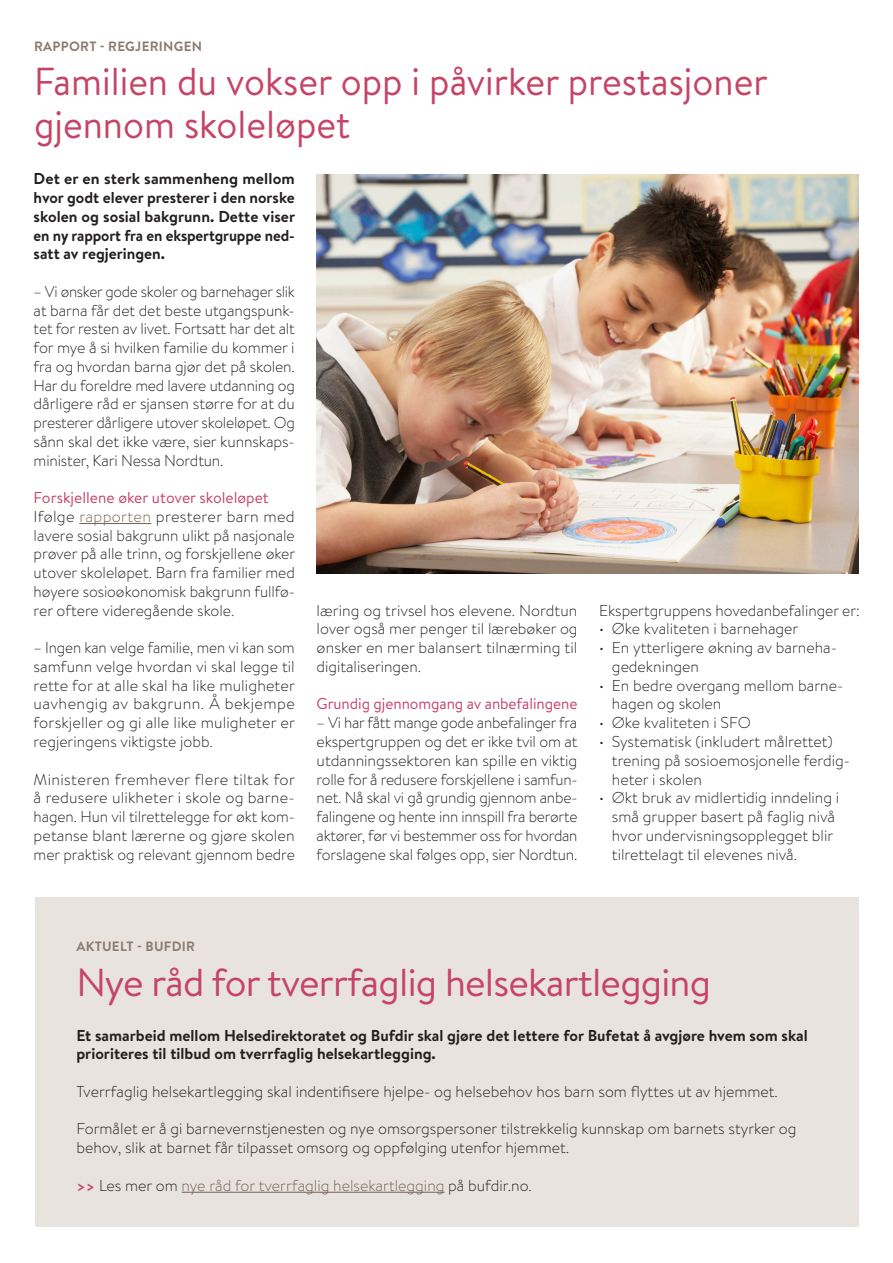
<style>
.page{position:relative;width:893px;height:1263px;background:#fff}
.page>*{position:absolute;margin:0;border:0;box-sizing:border-box;transform-origin:0 0}
.Overtittel_nyhetsbrev_sf{font:39px/43.5px "Brandon Text";color:#c54468;scale:.96 1}
.Overtittel_nyhetsbrev_sf-2{font:39px "Brandon Text";letter-spacing:-.02em;color:#c54468}
.FHI_brødtekst_til_linje{font:300 15.75px/18.8px "Brandon Text";color:#231f20;text-align:justify}
.FHI_brødtekst_til_linje-2{font:300 15.75px/18.8px "Brandon Text";color:#231f20;text-align:justify;scale:.96 1}
.None_brødtekst_SFf{font:300 15.75px/18.8px "Brandon Text";color:#231f20}
.FHI_brødtekst_til_linje-3{font:700 15.75px/18.8px "Brandon Text";letter-spacing:-.005em;color:#231f20;text-align:justify}
.None_brødtekst_SFf-2{font:700 15.75px/18.8px "Brandon Text";color:#231f20}
.FHI_brødtekst_til_linje-4{font:15.75px "Brandon Text";letter-spacing:-.005em;color:#c54468}
.None_brødtekst_SFf-3{font:300 15.75px "Brandon Text";color:#746053}
.Overtittel_nyhetsbrev_sf-3{font:700 13.5px "Brandon Text";letter-spacing:.02em;color:#8d7a6f}
.s1{color:#746053}
.s2{font-weight:700;color:#c54468}
.s3{color:#231f20}
</style>
<div class="page">
<hr style="left:79px;top:523px;width:72px;height:1px;background:#746053">
<img style="left:316px;top:175px;width:543px;height:398px">
<div style="left:35px;top:897px;width:824px;height:329px;background:#e8e3de"></div>
<hr style="left:182px;top:1192px;width:262px;height:1px;background:#746053">
<p class="Overtittel_nyhetsbrev_sf-3" style="left:34px;top:37px;width:169px">RAPPORT - REGJERINGEN</p>
<p class="Overtittel_nyhetsbrev_sf" style="left:34px;top:58px;width:766px">Familien du vokser opp i påvirker prestasjoner gjennom skoleløpet</p>
<p class="FHI_brødtekst_til_linje-3" style="left:34px;top:169px;width:263px">Det er en sterk sammenheng mellom hvor godt elever presterer i den norske skolen og sosial bakgrunn. Dette viser en ny rapport fra en ekspertgruppe ned&shy;satt av regjeringen.</p>
<p class="FHI_brødtekst_til_linje-2" style="left:34px;top:282px;width:274px">– Vi ønsker gode skoler og barnehager slik at barna får det det beste utgangspunk&shy;tet for resten av livet. Fortsatt har det alt for mye å si hvilken familie du kommer i fra og hvordan barna gjør det på skolen.<br>Har du foreldre med lavere utdanning og dårligere råd er sjansen større for at du presterer dårligere utover skoleløpet. Og sånn skal det ikke være, sier kunnskaps&shy;minister, Kari Nessa Nordtun.</p>
<p class="FHI_brødtekst_til_linje-4" style="left:34px;top:487px;width:237px">Forskjellene øker utover skoleløpet</p>
<p class="FHI_brødtekst_til_linje" style="left:34px;top:507px;width:263px">Ifølge <span class="s1">rapporten</span> presterer barn med lavere sosial bakgrunn ulikt på nasjonale prøver på alle trinn, og forskjellene øker utover skoleløpet. Barn fra familier med høyere sosioøkonomisk bakgrunn fullfø&shy;rer oftere videregående skole.</p>
<p class="FHI_brødtekst_til_linje-2" style="left:34px;top:638px;width:274px">– Ingen kan velge familie, men vi kan som samfunn velge hvordan vi skal legge til rette for at alle skal ha like muligheter uavhengig av bakgrunn. Å bekjempe forskjeller og gi alle like muligheter er regjeringens viktigste jobb.</p>
<p class="FHI_brødtekst_til_linje" style="left:34px;top:769px;width:263px">Ministeren fremhever flere tiltak for å redusere ulikheter i skole og barne&shy;hagen. Hun vil tilrettelegge for økt kom&shy;petanse blant lærerne og gjøre skolen mer praktisk og relevant gjennom bedre</p>
<p class="FHI_brødtekst_til_linje" style="left:317px;top:600px;width:262px">læring og trivsel hos elevene. Nordtun lover også mer penger til lærebøker og ønsker en mer balansert tilnærming til digitaliseringen.</p>
<p class="FHI_brødtekst_til_linje-4" style="left:317px;top:693px;width:262px">Grundig gjennomgang av anbefalingene</p>
<p class="FHI_brødtekst_til_linje" style="left:317px;top:713px;width:262px">– Vi har fått mange gode anbefalinger fra ekspertgruppen og det er ikke tvil om at utdanningssektoren kan spille en viktig rolle for å redusere forskjellene i samfun&shy;net. Nå skal vi gå grundig gjennom anbe&shy;falingene og hente inn innspill fra berørte aktører, før vi bestemmer oss for hvordan forslagene skal følges opp, sier Nordtun.</p>
<p class="FHI_brødtekst_til_linje" style="left:599px;top:600px;width:262px">Ekspertgruppens hovedanbefalinger er:</p>
<p class="FHI_brødtekst_til_linje" style="left:599px;top:619px;width:201px">• Øke kvaliteten i barnehager</p>
<p class="FHI_brødtekst_til_linje" style="left:612px;top:638px;width:227px;text-indent:-13px">• En ytterligere økning av barneha&shy;gedekningen</p>
<p class="FHI_brødtekst_til_linje" style="left:612px;top:675px;width:233px;text-indent:-13px">• En bedre overgang mellom barne&shy;hagen og skolen</p>
<p class="FHI_brødtekst_til_linje" style="left:599px;top:713px;width:153px">• Øke kvaliteten i SFO</p>
<p class="FHI_brødtekst_til_linje" style="left:612px;top:732px;width:239px;text-align:left;text-indent:-13px">• Systematisk (inkludert målrettet) trening på sosioemosjonelle ferdig&shy;heter i skolen</p>
<p class="FHI_brødtekst_til_linje" style="left:612px;top:788px;width:229px;text-align:left;text-indent:-13px">• Økt bruk av midlertidig inndeling i små grupper basert på faglig nivå hvor undervisningsopplegget blir tilrettelagt til elevenes nivå.</p>
<p class="Overtittel_nyhetsbrev_sf-3" style="left:76px;top:937px;width:120px">AKTUELT - BUFDIR</p>
<p class="Overtittel_nyhetsbrev_sf-2" style="left:76px;top:956px;width:636px">Nye råd for tverrfaglig helsekartlegging</p>
<p class="None_brødtekst_SFf-2" style="left:76px;top:1025px;width:733px">Et samarbeid mellom Helsedirektoratet og Bufdir skal gjøre det lettere for Bufetat å avgjøre hvem som skal prioriteres til tilbud om tverrfaglig helsekartlegging.</p>
<p class="None_brødtekst_SFf" style="left:76px;top:1081px;width:703px">Tverrfaglig helsekartlegging skal indentifisere hjelpe- og helsebehov hos barn som flyttes ut av hjemmet.</p>
<p class="None_brødtekst_SFf" style="left:76px;top:1119px;width:721px">Formålet er å gi barnevernstjenesten og nye omsorgspersoner tilstrekkelig kunnskap om barnets styrker og behov, slik at barnet får tilpasset omsorg og oppfølging utenfor hjemmet.</p>
<p class="None_brødtekst_SFf-3" style="left:76px;top:1174px;width:457px"><span class="s2">&gt;&gt;</span> <span class="s3">Les mer om</span> nye råd for tverrfaglig helsekartlegging <span class="s3">på bufdir.no.</span></p>
</div>
